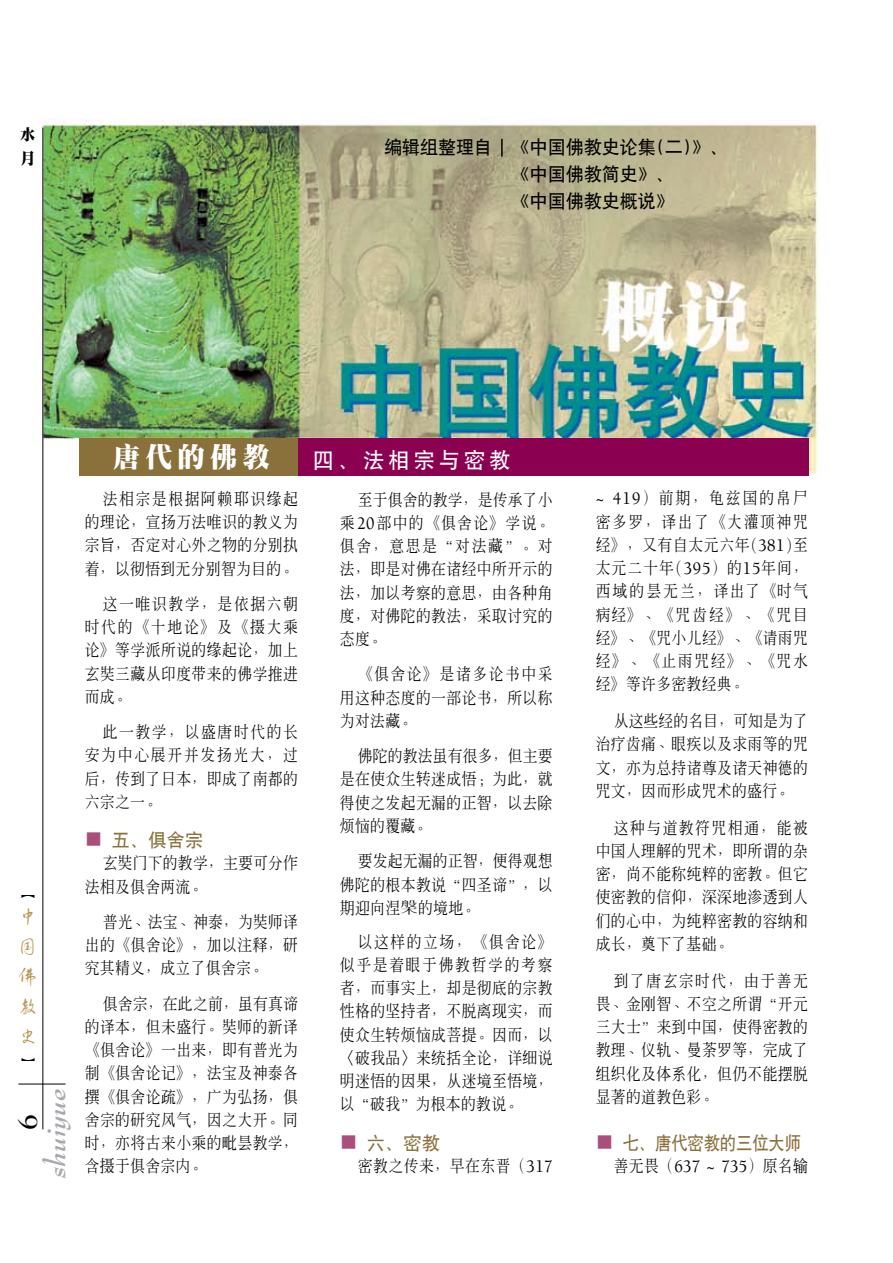
<style>
.page{position:relative;width:893px;height:1263px;background:#fff}
.page>*{position:absolute;margin:0;border:0;box-sizing:border-box;transform-origin:0 0}
.t1{font:italic 700 30px "Bernhard Modern Std";letter-spacing:.02em;color:#a7a9ac}
.t2{font:27px "Sungti EG Ultra GB";letter-spacing:.2em;color:#fff}
.t3{font:21px "SIL Hei Med Jian";letter-spacing:.2em;color:#fff}
.t4{font:21px/30px "FZHCJW GB1 0";color:#ba9653;text-align:justify}
.t5{font:18px/27px "SIL Hei Med Jian";color:#000}
.t6{font:18px "SIL Hei Med Jian";color:#8a713c;scale:.9 1}
.t7{font:18px "SIL Hei Med Jian";color:#8a713c}
.t8{font:500 16.5px/23.2px "GB Inn Ming";letter-spacing:.025em;color:#000;text-align:justify;scale:.9 1}
.t9{font:15px/24px "Sungti EG Ultra GB";color:#000}
.t10{font:15px "FZHCJW GB1 0";color:#000}
.t11{font:500 8.25px "GB Inn Ming";color:#000;scale:2.2 1}
.s1{font-family:"Berkeley";font-size:18px}
.s2{font-family:"GB Inn Ming";font-weight:500;color:#aa4f7b}
</style>
<div class="page">
<img style="left:18px;top:119px;width:806px;height:1011px">
<div style="left:298px;top:438px;width:510px;height:37px;background:#8c0051"></div>
<div style="left:79px;top:438px;width:219px;height:37px;background:#8a713c"></div>
<hr style="left:42px;top:128px;width:1px;height:1001px;background:#000">
<hr style="left:18px;top:1084px;width:48px;height:1px;background:#000">
<svg style="left:501px;top:139px;width:2px;height:18px"></svg>
<svg style="left:18px;top:1115px;width:19px;height:14px"></svg>
<p class="t9" style="left:20px;top:123px;width:16px">水月</p>
<p class="t5" style="left:512px;top:132px;width:217px;text-indent:-127px">编辑组整理自 《中国佛教史论集(二)》、《中国佛教简史》、<br>《中国佛教史概说》</p>
<p class="t10" style="left:36px;top:888px;width:16px;rotate:90deg">【</p>
<p class="t4" style="left:17px;top:904px;width:22px">中国佛教史</p>
<p class="t10" style="left:20px;top:1068px;width:16px;rotate:-90deg">【</p>
<h1 class="t1" style="left:39px;top:1178px;width:91px;rotate:-90deg">shuiyue</h1>
<h2 class="t2" style="left:113px;top:443px;width:158px">唐代的佛教</h2>
<p class="t3" style="left:313px;top:446px;width:199px">四、法相宗与密教</p>
<p class="t8" style="left:340px;top:488px;width:238px;text-indent:18px">至于俱舍的教学，是传承了小乘<span class="s1">20</span>部中的《俱舍论》学说。俱舍，意思是“对法藏”。对法，即是对佛在诸经中所开示的法，加以考察的意思，由各种角度，对佛陀的教法，采取讨究的态度。</p>
<p class="t8" style="left:340px;top:662px;width:238px;text-indent:18px">《俱舍论》是诸多论书中采用这种态度的一部论书，所以称为对法藏。</p>
<p class="t8" style="left:340px;top:744px;width:238px;text-indent:18px">佛陀的教法虽有很多，但主要是在使众生转迷成悟；为此，就得使之发起无漏的正智，以去除烦恼的覆藏。</p>
<p class="t8" style="left:340px;top:849px;width:238px;text-indent:18px">要发起无漏的正智，便得观想佛陀的根本教说“四圣谛”，以期迎向涅<sup>般</sup>的境地。</p>
<p class="t8" style="left:340px;top:929px;width:238px;text-indent:18px">以这样的立场，《俱舍论》似乎是着眼于佛教哲学的考察者，而事实上，却是彻底的宗教性格的坚持者，不脱离现实，而使众生转烦恼成菩提。因而，以〈破我品〉来统括全论，详细说明迷悟的因果，从迷境至悟境，以“破我”为根本的教说。</p>
<p class="t7" style="left:340px;top:1130px;width:102px"><span class="s2">■</span> 六、密教</p>
<p class="t8" style="left:358px;top:1154px;width:218px">密教之传来，早在东晋（<span class="s1">317</span></p>
<p class="t8" style="left:85px;top:487px;width:239px;text-indent:18px">法相宗是根据阿赖耶识缘起的理论，宣扬万法唯识的教义为宗旨，否定对心外之物的分别执着，以彻悟到无分别智为目的。</p>
<p class="t8" style="left:85px;top:592px;width:239px;text-indent:18px">这一唯识教学，是依据六朝时代的《十地论》及《摄大乘论》等学派所说的缘起论，加上玄奘三藏从印度带来的佛学推进而成。</p>
<p class="t8" style="left:85px;top:720px;width:239px;text-indent:18px">此一教学，以盛唐时代的长安为中心展开并发扬光大，过后，传到了日本，即成了南都的六宗之一。</p>
<p class="t7" style="left:85px;top:828px;width:120px"><span class="s2">■</span> 五、俱舍宗</p>
<p class="t8" style="left:85px;top:851px;width:239px;text-indent:18px">玄奘门下的教学，主要可分作法相及俱舍两流。</p>
<p class="t8" style="left:85px;top:910px;width:239px;text-indent:18px">普光、法宝、神泰，为奘师译出的《俱舍论》，加以注释，研究其精义，成立了俱舍宗。</p>
<p class="t8" style="left:85px;top:992px;width:239px;text-indent:18px">俱舍宗，在此之前，虽有真谛的译本，但未盛行。奘师的新译《俱舍论》一出来，即有普光为制《俱舍论记》，法宝及神泰各撰《俱舍论疏》，广为弘扬，俱舍宗的研究风气，因之大开。同时，亦将古来小乘的毗昙教学，含摄于俱舍宗内。</p>
<p class="t11" style="left:400px;top:906px;width:10px">木</p>
<p class="t8" style="left:596px;top:486px;width:237px"><span class="s1">~ 419</span>）前期，龟兹国的帛尸密多罗，译出了《大灌顶神咒经》，又有自太元六年(<span class="s1">381</span>)至太元二十年(<span class="s1">395</span>）的<span class="s1">15</span>年间，西域的昙无兰，译出了《时气病经》、《咒齿经》、《咒目经》、《咒小儿经》、《请雨咒经》、《止雨咒经》、《咒水经》等许多密教经典。</p>
<p class="t8" style="left:596px;top:709px;width:237px;text-indent:18px">从这些经的名目，可知是为了治疗齿痛、眼疾以及求雨等的咒文，亦为总持诸尊及诸天神德的咒文，因而形成咒术的盛行。</p>
<p class="t8" style="left:596px;top:816px;width:237px;text-indent:18px">这种与道教符咒相通，能被中国人理解的咒术，即所谓的杂密，尚不能称纯粹的密教。但它使密教的信仰，深深地渗透到人们的心中，为纯粹密教的容纳和成长，奠下了基础。</p>
<p class="t8" style="left:596px;top:969px;width:237px;text-indent:18px">到了唐玄宗时代，由于善无畏、金刚智、不空之所谓“开元三大士”来到中国，使得密教的教理、仪轨、曼荼罗等，完成了组织化及体系化，但仍不能摆脱显著的道教色彩。</p>
<p class="t6" style="left:596px;top:1131px;width:229px"><span class="s2">■</span> 七、唐代密教的三位大师</p>
<p class="t8" style="left:614px;top:1154px;width:217px">善无畏（<span class="s1">637 ~ 735</span>）原名输</p>
</div>
